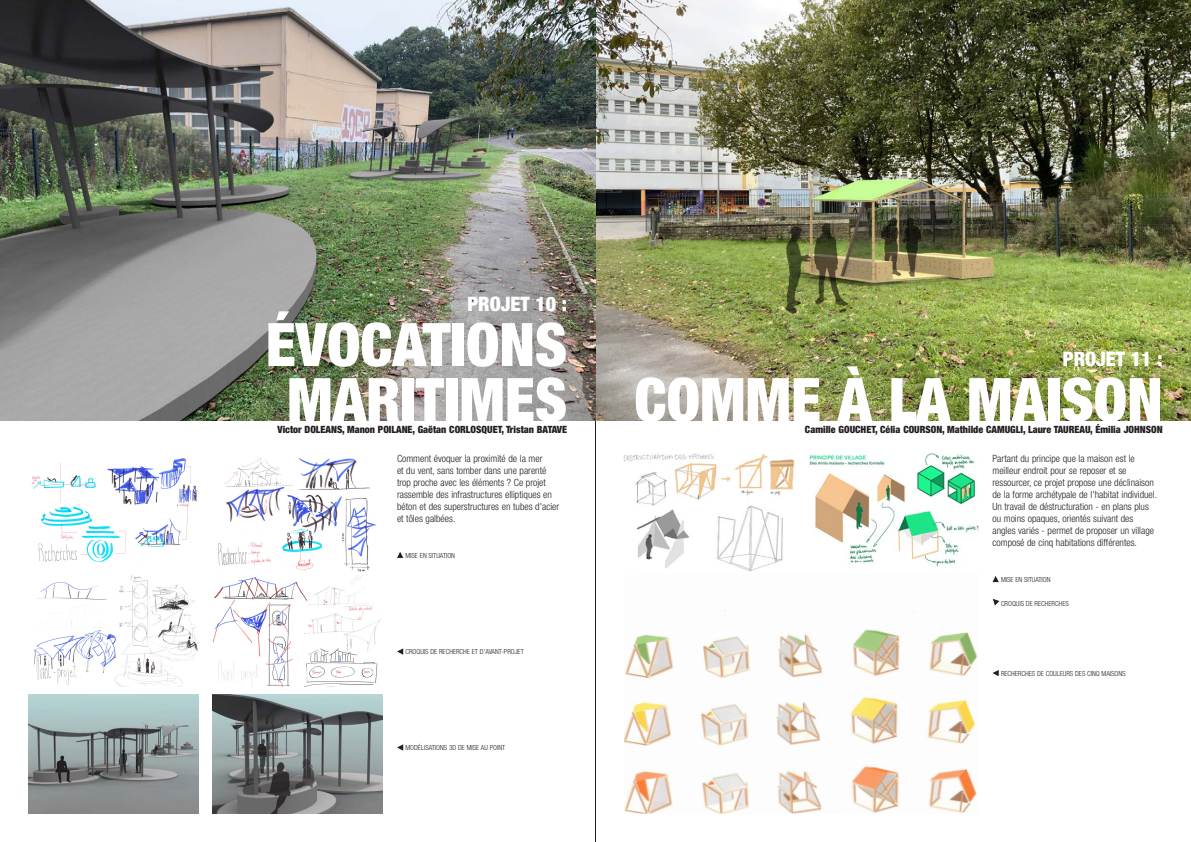
<style>
.page{position:relative;width:1191px;height:842px;background:#fff}
.page>*{position:absolute;margin:0;border:0;box-sizing:border-box;transform-origin:0 0}
.t1{font:900 condensed 60px/55px "Helvetica Neue";color:#fff;text-align:center}
.t2{font:900 condensed 20px "Helvetica Neue";color:#fff}
.t3{font:300 condensed 10px/12px "Helvetica Neue";color:#231f20}
.t4{font:900 condensed 10px "Helvetica Neue";color:#231f20}
.t5{font:300 condensed 7px "Helvetica Neue";color:#231f20}
</style>
<div class="page">
<img style="left:0;top:0;width:1191px;height:421px">
<svg style="left:993px;top:599px;width:6px;height:6px"></svg>
<svg style="left:992px;top:670px;width:6px;height:6px"></svg>
<svg style="left:992px;top:576px;width:6px;height:6px"></svg>
<img style="left:624px;top:610px;width:354px;height:204px">
<img style="left:624px;top:454px;width:170px;height:117px">
<img style="left:809px;top:454px;width:169px;height:113px">
<hr style="left:595px;top:0;width:1px;height:842px;background:#231f20">
<svg style="left:397px;top:648px;width:6px;height:7px"></svg>
<svg style="left:397px;top:744px;width:6px;height:7px"></svg>
<svg style="left:397px;top:552px;width:6px;height:6px"></svg>
<img style="left:31px;top:458px;width:167px;height:228px">
<img style="left:213px;top:457px;width:169px;height:229px">
<img style="left:213px;top:694px;width:170px;height:120px">
<img style="left:28px;top:694px;width:170px;height:120px">
<h2 class="t2" style="left:467px;top:292px;width:101px">PROJET 10 :</h2>
<h1 class="t1" style="left:266px;top:316px;width:303px">ÉVOCATIONS<br>MARITIMES</h1>
<p class="t3" style="left:397px;top:452px;width:164px">Comment évoquer la proximité de la mer<br>et du vent, sans tomber dans une parenté trop proche avec les éléments ? Ce projet rassemble des infrastructures elliptiques en béton et des superstructures en tubes d'acier et tôles galbées.</p>
<p class="t5" style="left:405px;top:551px;width:51px">MISE EN SITUATION</p>
<p class="t4" style="left:277px;top:424px;width:291px">Victor DOLEANS, Manon POILANE, Gaëtan CORLOSQUET, Tristan BATAVE</p>
<p class="t5" style="left:405px;top:647px;width:120px">CROQUIS DE RECHERCHE ET D'AVANT-PROJET</p>
<p class="t5" style="left:405px;top:743px;width:101px">MODÉLISATIONS 3D DE MISE AU POINT</p>
<h2 class="t2" style="left:1063px;top:347px;width:101px">PROJET 11 :</h2>
<h1 class="t1" style="left:634px;top:371px;width:530px">COMME À LA MAISON</h1>
<p class="t3" style="left:992px;top:452px;width:166px">Partant du principe que la maison est le meilleur endroit pour se reposer et se ressourcer, ce projet propose une déclinaison de la forme archétypale de l'habitat individuel.<br>Un travail de déstructuration - en plans plus ou moins opaques, orientés suivant des angles variés - permet de proposer un village composé de cinq habitations différentes.</p>
<p class="t5" style="left:1001px;top:575px;width:51px">MISE EN SITUATION</p>
<p class="t5" style="left:1001px;top:599px;width:69px">CROQUIS DE RECHERCHES</p>
<p class="t4" style="left:805px;top:424px;width:359px">Camille GOUCHET, Célia COURSON, Mathilde CAMUGLI, Laure TAUREAU, Émilia JOHNSON</p>
<p class="t5" style="left:1001px;top:669px;width:126px">RECHERCHES DE COULEURS DES CINQ MAISONS</p>
</div>
